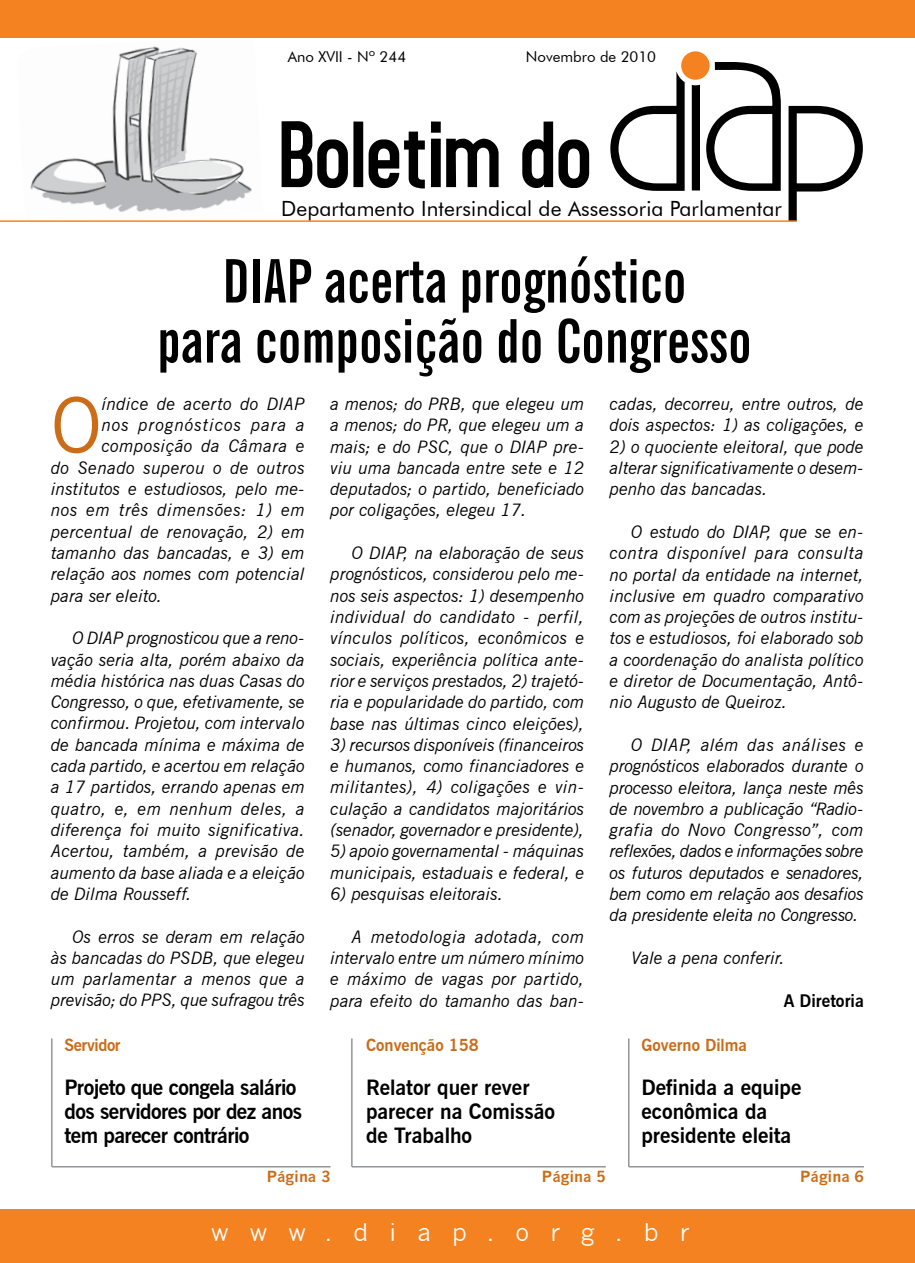
<style>
.page{position:relative;width:915px;height:1263px;background:#fff}
.page>*{position:absolute;margin:0;border:0;box-sizing:border-box;transform-origin:0 0}
.t1{font:76.2px "News Gothic BT";color:#ca6c18}
.t2{font:700 extra-condensed 60px/60px "News Gothic BT";color:#000;text-align:center}
.t3{font:24px "News Gothic";letter-spacing:.88em;color:#fff}
.t4{font:700 21px/24px "News Gothic BT";color:#000}
.t5{font:700 21px/24px "News Gothic BT";letter-spacing:-.025em;color:#000}
.t6{font:21px "Futura BT";letter-spacing:.005em;color:#000}
.t7{font:italic 17.25px/21.3px "News Gothic BT";color:#000;text-align:justify}
.t8{font:italic 17.25px "News Gothic BT";letter-spacing:.02em;color:#000}
.t9{font:italic 17.25px "News Gothic BT";letter-spacing:.035em;color:#000}
.t10{font:italic 17.25px "News Gothic BT";letter-spacing:.055em;color:#000}
.t11{font:italic 17.25px "News Gothic BT";letter-spacing:.025em;color:#000}
.t12{font:700 17.25px "News Gothic BT";color:#000}
.t13{font:700 16.5px "News Gothic BT";color:#ca6c18}
.t14{font:700 16.5px "News Gothic BT";letter-spacing:-.025em;color:#ca6c18}
.t15{font:15px "Futura BT";color:#000}
.t16{font:700 15px "News Gothic";color:#ca6c18}
</style>
<div class="page">
<img style="left:16px;top:37px;width:247px;height:175px">
<svg style="left:281px;top:121px;width:308px;height:68px"></svg>
<div style="left:681px;top:51px;width:28px;height:29px;background:#f58220;border-radius:50%"></div>
<svg style="left:610px;top:62px;width:252px;height:159px"></svg>
<hr style="left:0;top:220px;width:796px;height:2px;background:#f58220">
<div style="left:0;top:0;width:914px;height:37px;background:#f58220"></div>
<div style="left:0;top:1209px;width:914px;height:54px;background:#f58220"></div>
<hr style="left:351px;top:1038px;width:1px;height:129px;background:#939598">
<hr style="left:352px;top:1166px;width:253px;height:1px;background:#939598">
<hr style="left:51px;top:1038px;width:2px;height:129px;background:#939598">
<hr style="left:52px;top:1166px;width:278px;height:1px;background:#939598">
<hr style="left:627px;top:1038px;width:2px;height:129px;background:#939598">
<hr style="left:628px;top:1166px;width:235px;height:1px;background:#939598">
<p class="t15" style="left:287px;top:48px;width:120px">Ano XVII - Nº 244</p>
<p class="t15" style="left:525px;top:48px;width:132px">Novembro de 2010</p>
<p class="t6" style="left:281px;top:196px;width:502px">Departamento Intersindical de Assessoria Parlamentar</p>
<h2 class="t2" style="left:157px;top:251px;width:595px">DIAP acerta prognóstico<br>para composição do Congresso</h2>
<h1 class="t1" style="left:51px;top:379px;width:52px">O</h1>
<p class="t7" style="left:102px;top:393px;width:205px">índice de acerto do DIAP</p>
<p class="t10" style="left:102px;top:415px;width:205px">nos prognósticos para a</p>
<p class="t11" style="left:102px;top:436px;width:205px">composição da Câmara e</p>
<p class="t8" style="left:51px;top:457px;width:255px">do Senado superou o de outros</p>
<p class="t7" style="left:51px;top:478px;width:255px">institutos e estudiosos, pelo me-</p>
<p class="t9" style="left:51px;top:500px;width:255px">nos em três dimensões: 1) em</p>
<p class="t7" style="left:51px;top:521px;width:255px">percentual de renovação, 2) em</p>
<p class="t7" style="left:51px;top:542px;width:255px">tamanho das bancadas, e 3) em</p>
<p class="t7" style="left:51px;top:563px;width:255px">relação aos nomes com potencial</p>
<p class="t7" style="left:51px;top:585px;width:113px">para ser eleito.</p>
<p class="t7" style="left:51px;top:627px;width:255px;text-indent:21px">O DIAP prognosticou que a reno&shy;vação seria alta, porém abaixo da média histórica nas duas Casas do Congresso, o que, efetivamente, se confirmou. Projetou, com intervalo de bancada mínima e máxima de cada partido, e acertou em relação a 17 partidos, errando apenas em quatro, e, em nenhum deles, a diferença foi muito significativa.<br>Acertou, também, a previsão de aumento da base aliada e a eleição de Dilma Rousseff.</p>
<p class="t7" style="left:51px;top:925px;width:255px;text-indent:21px">Os erros se deram em relação às bancadas do PSDB, que elegeu um parlamentar a menos que a previsão; do PPS, que sufragou três</p>
<p class="t14" style="left:64px;top:1035px;width:58px">Servidor</p>
<p class="t5" style="left:64px;top:1075px;width:239px">Projeto que congela salário dos servidores por dez anos tem parecer contrário</p>
<p class="t7" style="left:330px;top:393px;width:255px">a menos; do PRB, que elegeu um a menos; do PR, que elegeu um a mais; e do PSC, que o DIAP pre&shy;viu uma bancada entre sete e 12 deputados; o partido, beneficiado por coligações, elegeu 17.</p>
<p class="t7" style="left:330px;top:542px;width:255px;text-indent:21px">O DIAP, na elaboração de seus prognósticos, considerou pelo me&shy;nos seis aspectos: 1) desempenho individual do candidato - perfil, vínculos políticos, econômicos e sociais, experiência política ante&shy;rior e serviços prestados, 2) trajetó&shy;ria e popularidade do partido, com base nas últimas cinco eleições),</p>
<p class="t7" style="left:330px;top:734px;width:255px">3) recursos disponíveis (financeiros e humanos, como financiadores e militantes), 4) coligações e vin&shy;culação a candidatos majoritários (senador, governador e presidente),</p>
<p class="t7" style="left:330px;top:840px;width:255px">5) apoio governamental - máquinas municipais, estaduais e federal, e</p>
<p class="t7" style="left:330px;top:883px;width:174px">6) pesquisas eleitorais.</p>
<p class="t7" style="left:330px;top:926px;width:255px;text-indent:21px">A metodologia adotada, com intervalo entre um número mínimo e máximo de vagas por partido, para efeito do tamanho das ban-</p>
<p class="t13" style="left:366px;top:1035px;width:114px">Convenção 158</p>
<p class="t4" style="left:366px;top:1075px;width:190px">Relator quer rever parecer na Comissão de Trabalho</p>
<p class="t7" style="left:609px;top:393px;width:255px">cadas, decorreu, entre outros, de dois aspectos: 1) as coligações, e</p>
<p class="t7" style="left:609px;top:436px;width:255px">2) o quociente eleitoral, que pode alterar significativamente o desem&shy;penho das bancadas.</p>
<p class="t7" style="left:609px;top:521px;width:255px;text-indent:21px">O estudo do DIAP, que se en&shy;contra disponível para consulta no portal da entidade na internet, inclusive em quadro comparativo com as projeções de outros institu&shy;tos e estudiosos, foi elaborado sob a coordenação do analista político e diretor de Documentação, Antô&shy;nio Augusto de Queiroz.</p>
<p class="t7" style="left:609px;top:734px;width:255px;text-indent:21px">O DIAP, além das análises e prognósticos elaborados durante o processo eleitora, lança neste mês de novembro a publicação “Radio&shy;grafia do Novo Congresso”, com reflexões, dados e informações sobre os futuros deputados e senadores, bem como em relação aos desafios da presidente eleita no Congresso.</p>
<p class="t7" style="left:631px;top:947px;width:155px">Vale a pena conferir.</p>
<p class="t12" style="left:783px;top:990px;width:82px">A Diretoria</p>
<p class="t13" style="left:641px;top:1035px;width:107px">Governo Dilma</p>
<p class="t4" style="left:641px;top:1075px;width:161px">Definida a equipe econômica da presidente eleita</p>
<p class="t16" style="left:266px;top:1167px;width:65px">Página 3</p>
<p class="t16" style="left:541px;top:1168px;width:65px">Página 5</p>
<h3 class="t3" style="left:211px;top:1218px;width:480px">www.diap.org.br</h3>
<p class="t16" style="left:799px;top:1167px;width:65px">Página 6</p>
</div>
